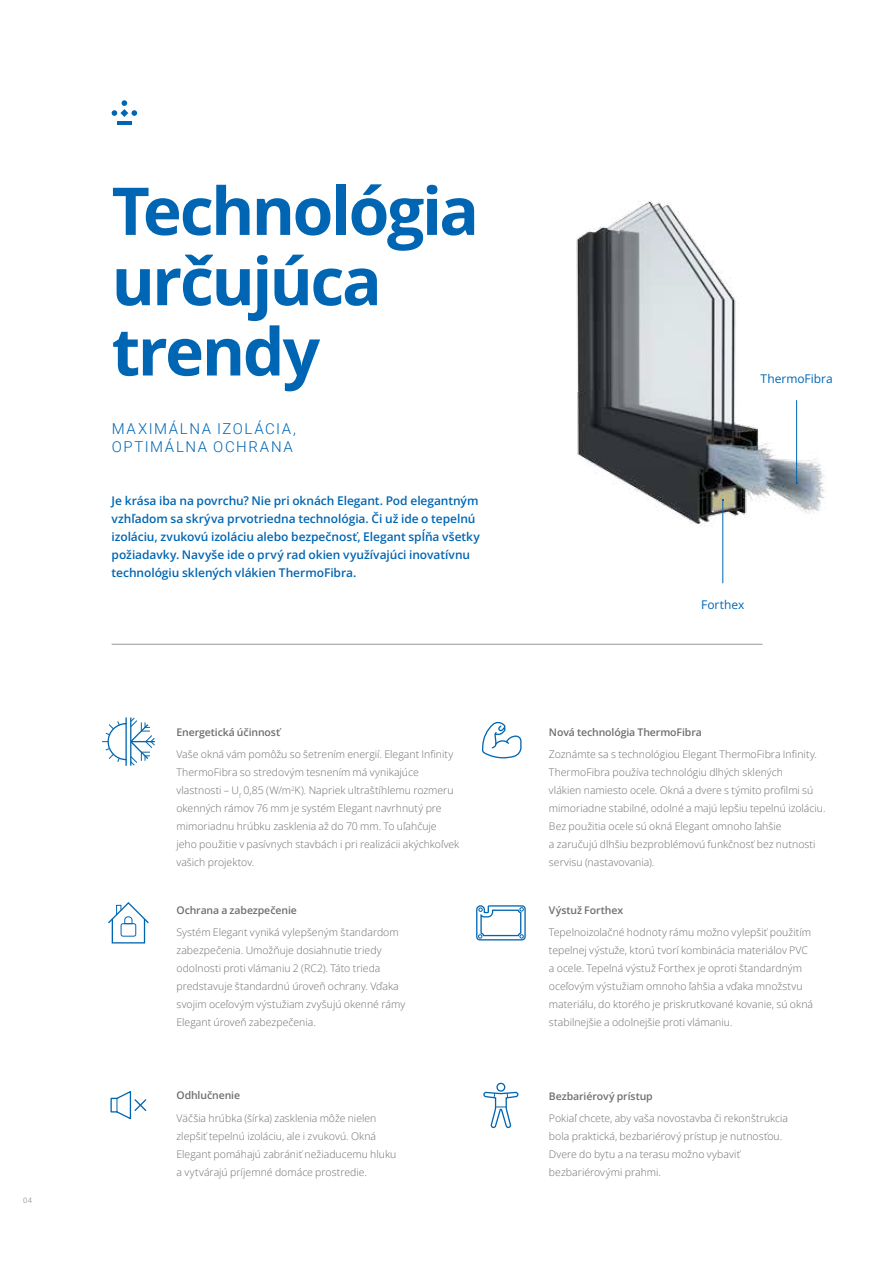
<style>
.page{position:relative;width:893px;height:1263px;background:#fff}
.page>*{position:absolute;margin:0;border:0;box-sizing:border-box;transform-origin:0 0}
.t1{font:700 66px/70.3px "Open Sans";letter-spacing:-.04em;color:#0066b3}
.t2{font:300 15px/18px "Roboto";letter-spacing:.11em;color:#0066b3}
.t3{font:600 12px/18px "Open Sans";letter-spacing:-.005em;color:#0066b3}
.t4{font:12px "Open Sans";color:#0066b3}
.t5{font:300 10.5px/18px "Open Sans";color:#6d6e71}
.t6{font:600 10.5px "Open Sans";letter-spacing:-.01em;color:#6d6e71}
.t7{font:300 7.5px "Roboto";color:#808285}
</style>
<div class="page">
<hr style="left:117px;top:121px;width:15px;height:3px;background:#0066b3">
<svg style="left:112px;top:100px;width:25px;height:17px"></svg>
<img style="left:576px;top:201px;width:251px;height:337px">
<hr style="left:112px;top:644px;width:650px;height:1px;background:#939598">
<svg style="left:102px;top:717px;width:53px;height:49px"></svg>
<svg style="left:482px;top:721px;width:40px;height:38px"></svg>
<div style="left:110px;top:1098px;width:8px;height:14px;border:1px solid #0066b1"></div>
<svg style="left:115px;top:1091px;width:32px;height:29px"></svg>
<div style="left:112px;top:918px;width:33px;height:25px;border:1px solid #0066b1"></div>
<div style="left:121px;top:923px;width:15px;height:13px;border:1px solid #0066b1;border-radius:2px"></div>
<svg style="left:108px;top:902px;width:41px;height:23px"></svg>
<svg style="left:476px;top:905px;width:50px;height:35px"></svg>
<div style="left:496px;top:1083px;width:9px;height:9px;border:1px solid #0066b1;border-radius:50%"></div>
<svg style="left:483px;top:1091px;width:36px;height:38px"></svg>
<hr style="left:796px;top:400px;width:1px;height:83px;background:#0066b3">
<hr style="left:722px;top:500px;width:1px;height:83px;background:#0066b3">
<p class="t7" style="left:23px;top:1195px;width:10px">04</p>
<h1 class="t1" style="left:112px;top:174px;width:369px">Technológia určujúca trendy</h1>
<h2 class="t2" style="left:112px;top:419px;width:185px">MAXIMÁLNA IZOLÁCIA,<br>OPTIMÁLNA OCHRANA</h2>
<p class="t3" style="left:112px;top:491px;width:370px">Je krása iba na povrchu? Nie pri oknách Elegant. Pod elegantným vzhľadom sa skrýva prvotriedna technológia. Či už ide o tepelnú izoláciu, zvukovú izoláciu alebo bezpečnosť, Elegant spĺňa všetky požiadavky. Navyše ide o prvý rad okien využívajúci inovatívnu technológiu sklených vlákien ThermoFibra.</p>
<p class="t6" style="left:176px;top:725px;width:105px">Energetická účinnosť</p>
<p class="t5" style="left:176px;top:745px;width:284px">Vaše okná vám pomôžu so šetrením energií. Elegant Infinity ThermoFibra so stredovým tesnením má vynikajúce vlastnosti – U<sub>f</sub> 0,85 (W/m<sup>2</sup>K). Napriek ultraštíhlemu rozmeru okenných rámov 76 mm je systém Elegant navrhnutý pre mimoriadnu hrúbku zasklenia až do 70 mm. To uľahčuje jeho použitie v pasívnych stavbách i pri realizácii akýchkoľvek vašich projektov.</p>
<p class="t6" style="left:176px;top:903px;width:122px">Ochrana a zabezpečenie</p>
<p class="t5" style="left:176px;top:923px;width:230px">Systém Elegant vyniká vylepšeným štandardom zabezpečenia. Umožňuje dosiahnutie triedy odolnosti proti vlámaniu 2 (RC2). Táto trieda predstavuje štandardnú úroveň ochrany. Vďaka svojim oceľovým výstužiam zvyšujú okenné rámy Elegant úroveň zabezpečenia.</p>
<p class="t6" style="left:176px;top:1088px;width:65px">Odhlučnenie</p>
<p class="t5" style="left:176px;top:1108px;width:222px">Väčšia hrúbka (šírka) zasklenia môže nielen zlepšiť tepelnú izoláciu, ale i zvukovú. Okná Elegant pomáhajú zabrániť nežiaducemu hluku a vytvárajú príjemné domáce prostredie.</p>
<p class="t4" style="left:761px;top:371px;width:74px">ThermoFibra</p>
<p class="t4" style="left:701px;top:597px;width:45px">Forthex</p>
<p class="t6" style="left:549px;top:725px;width:154px">Nová technológia ThermoFibra</p>
<p class="t5" style="left:549px;top:745px;width:278px">Zoznámte sa s technológiou Elegant ThermoFibra Infinity.<br>ThermoFibra používa technológiu dlhých sklených<br>vlákien namiesto ocele. Okná a dvere s týmito profilmi sú mimoriadne stabilné, odolné a majú lepšiu tepelnú izoláciu.<br>Bez použitia ocele sú okná Elegant omnoho ľahšie<br>a zaručujú dlhšiu bezproblémovú funkčnosť bez nutnosti servisu (nastavovania).</p>
<p class="t6" style="left:549px;top:903px;width:76px">Výstuž Forthex</p>
<p class="t5" style="left:549px;top:923px;width:266px">Tepelnoizolačné hodnoty rámu možno vylepšiť použitím tepelnej výstuže, ktorú tvorí kombinácia materiálov PVC a ocele. Tepelná výstuž Forthex je oproti štandardným oceľovým výstužiam omnoho ľahšia a vďaka množstvu materiálu, do ktorého je priskrutkované kovanie, sú okná stabilnejšie a odolnejšie proti vlámaniu.</p>
<p class="t6" style="left:549px;top:1088px;width:105px">Bezbariérový prístup</p>
<p class="t5" style="left:549px;top:1109px;width:241px">Pokiaľ chcete, aby vaša novostavba či rekonštrukcia bola praktická, bezbariérový prístup je nutnosťou.<br>Dvere do bytu a na terasu možno vybaviť bezbariérovými prahmi.</p>
</div>
